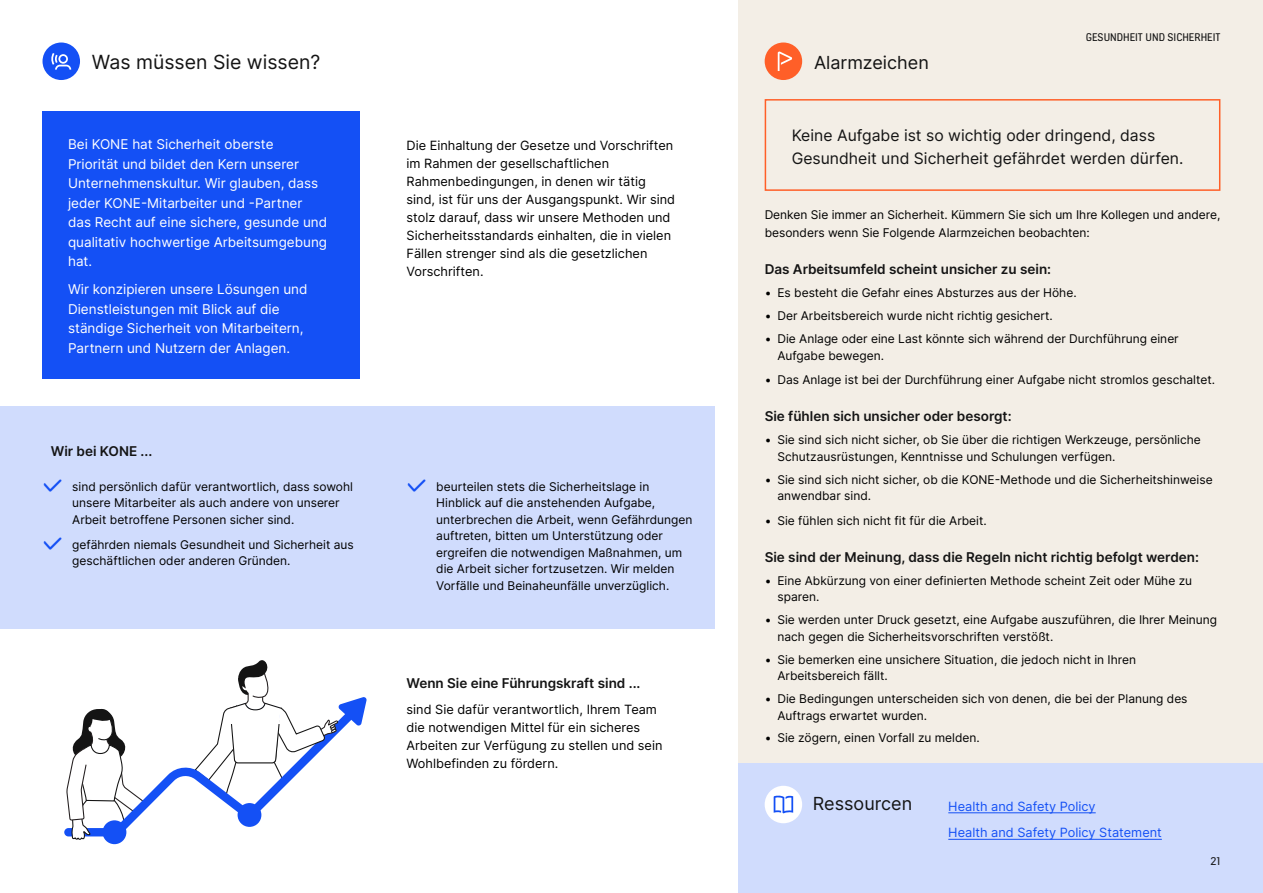
<style>
.page{position:relative;width:1263px;height:893px;background:#fff}
.page>*{position:absolute;margin:0;border:0;box-sizing:border-box;transform-origin:0 0}
.t1{font:19.5px "Inter";color:#141414}
.t2{font:18px "Inter";color:#141414}
.t3{font:15.75px/22.5px "Inter";color:#141414}
.t4{font:13.5px/19.5px "Inter";color:#fff}
.t5{font:600 13.5px "Inter";color:#141414}
.t6{font:12.75px/18px "Inter";color:#000}
.t7{font:12.75px/26.5px "Inter";color:#1450f5}
.t8{font:12px/16.5px "Inter";color:#000}
.t9{font:12px "KONE Information";color:#141414}
.s1{font-family:"KONE Information";font-size:28.5px;color:#1450f5}
</style>
<div class="page">
<div style="left:0;top:406px;width:714px;height:222px;background:#d0dcfd"></div>
<div style="left:738px;top:0;width:525px;height:893px;background:#f3eee6"></div>
<div style="left:738px;top:764px;width:525px;height:129px;background:#d0dcfd"></div>
<div style="left:43px;top:43px;width:37px;height:37px;background:#1450f5;border-radius:50%"></div>
<svg style="left:51px;top:53px;width:20px;height:17px"></svg>
<div style="left:765px;top:43px;width:37px;height:37px;background:#ff5f28;border-radius:50%"></div>
<svg style="left:778px;top:52px;width:14px;height:19px"></svg>
<div style="left:765px;top:786px;width:37px;height:37px;background:#fff;border-radius:50%"></div>
<svg style="left:774px;top:795px;width:19px;height:18px"></svg>
<div style="left:103px;top:820px;width:23px;height:24px;background:#1450f5;border-radius:12px"></div>
<svg style="left:64px;top:660px;width:303px;height:180px"></svg>
<hr style="left:948px;top:812px;width:148px;height:1px;background:#1450f5">
<hr style="left:948px;top:839px;width:214px;height:1px;background:#1450f5">
<div style="left:765px;top:99px;width:455px;height:92px;border:2px solid #ff5f28"></div>
<div style="left:43px;top:111px;width:317px;height:267px;background:#1450f5"></div>
<h1 class="t1" style="left:92px;top:48px;width:230px">Was müssen Sie wissen?</h1>
<h2 class="t2" style="left:814px;top:50px;width:116px">Alarmzeichen</h2>
<p class="t9" style="left:1086px;top:29px;width:136px">GESUNDHEIT UND SICHERHEIT</p>
<p class="t4" style="left:68px;top:134px;width:261px">Bei KONE hat Sicherheit oberste Priorität und bildet den Kern unserer Unternehmenskultur. Wir glauben, dass jeder KONE-Mitarbeiter und -Partner das Recht auf eine sichere, gesunde und qualitativ hochwertige Arbeitsumgebung hat.</p>
<p class="t4" style="left:68px;top:279px;width:241px">Wir konzipieren unsere Lösungen und Dienstleistungen mit Blick auf die ständige Sicherheit von Mitarbeitern, Partnern und Nutzern der Anlagen.</p>
<p class="t5" style="left:51px;top:442px;width:103px">Wir bei KONE ...</p>
<p class="t8" style="left:72px;top:478px;width:282px;text-indent:-30px"><span class="s1">✓</span> sind persönlich dafür verantwortlich, dass sowohl unsere Mitarbeiter als auch andere von unserer<br>Arbeit betroffene Personen sicher sind.</p>
<p class="t8" style="left:72px;top:536px;width:283px;text-indent:-30px"><span class="s1">✓</span> gefährden niemals Gesundheit und Sicherheit aus geschäftlichen oder anderen Gründen.</p>
<p class="t6" style="left:406px;top:136px;width:270px">Die Einhaltung der Gesetze und Vorschriften im Rahmen der gesellschaftlichen Rahmenbedingungen, in denen wir tätig sind, ist für uns der Ausgangspunkt. Wir sind stolz darauf, dass wir unsere Methoden und Sicherheitsstandards einhalten, die in vielen Fällen strenger sind als die gesetzlichen Vorschriften.</p>
<p class="t8" style="left:436px;top:478px;width:258px;text-indent:-30px"><span class="s1">✓</span> beurteilen stets die Sicherheitslage in Hinblick auf die anstehenden Aufgabe, unterbrechen die Arbeit, wenn Gefährdungen auftreten, bitten um Unterstützung oder ergreifen die notwendigen Maßnahmen, um die Arbeit sicher fortzusetzen. Wir melden Vorfälle und Beinaheunfälle unverzüglich.</p>
<p class="t5" style="left:406px;top:673px;width:235px">Wenn Sie eine Führungskraft sind ...</p>
<p class="t6" style="left:406px;top:700px;width:257px">sind Sie dafür verantwortlich, Ihrem Team die notwendigen Mittel für ein sicheres Arbeiten zur Verfügung zu stellen und sein Wohlbefinden zu fördern.</p>
<h3 class="t3" style="left:792px;top:124px;width:393px">Keine Aufgabe ist so wichtig oder dringend, dass<br>Gesundheit und Sicherheit gefährdet werden dürfen.</h3>
<p class="t8" style="left:765px;top:205px;width:457px;line-height:18px">Denken Sie immer an Sicherheit. Kümmern Sie sich um Ihre Kollegen und andere, besonders wenn Sie Folgende Alarmzeichen beobachten:</p>
<p class="t5" style="left:765px;top:260px;width:288px">Das Arbeitsumfeld scheint unsicher zu sein:</p>
<p class="t8" style="left:765px;top:284px;width:313px">• Es besteht die Gefahr eines Absturzes aus der Höhe.</p>
<p class="t8" style="left:765px;top:307px;width:290px">• Der Arbeitsbereich wurde nicht richtig gesichert.</p>
<p class="t8" style="left:777px;top:330px;width:403px;text-indent:-13px">• Die Anlage oder eine Last könnte sich während der Durchführung einer<br>Aufgabe bewegen.</p>
<p class="t8" style="left:765px;top:371px;width:452px">• Das Anlage ist bei der Durchführung einer Aufgabe nicht stromlos geschaltet.</p>
<p class="t5" style="left:765px;top:407px;width:248px">Sie fühlen sich unsicher oder besorgt:</p>
<p class="t8" style="left:777px;top:431px;width:425px;text-indent:-13px">• Sie sind sich nicht sicher, ob Sie über die richtigen Werkzeuge, persönliche<br>Schutzausrüstungen, Kenntnisse und Schulungen verfügen.</p>
<p class="t8" style="left:777px;top:471px;width:437px;text-indent:-13px">• Sie sind sich nicht sicher, ob die KONE-Methode und die Sicherheitshinweise anwendbar sind.</p>
<p class="t8" style="left:765px;top:512px;width:224px">• Sie fühlen sich nicht fit für die Arbeit.</p>
<p class="t5" style="left:765px;top:547px;width:436px">Sie sind der Meinung, dass die Regeln nicht richtig befolgt werden:</p>
<p class="t8" style="left:777px;top:572px;width:416px;text-indent:-13px">• Eine Abkürzung von einer definierten Methode scheint Zeit oder Mühe zu sparen.</p>
<p class="t8" style="left:777px;top:611px;width:441px;text-indent:-13px">• Sie werden unter Druck gesetzt, eine Aufgabe auszuführen, die Ihrer Meinung nach gegen die Sicherheitsvorschriften verstößt.</p>
<p class="t8" style="left:777px;top:651px;width:360px;text-indent:-13px">• Sie bemerken eine unsichere Situation, die jedoch nicht in Ihren<br>Arbeitsbereich fällt.</p>
<p class="t8" style="left:777px;top:690px;width:412px;text-indent:-13px">• Die Bedingungen unterscheiden sich von denen, die bei der Planung des<br>Auftrags erwartet wurden.</p>
<p class="t8" style="left:765px;top:729px;width:217px">• Sie zögern, einen Vorfall zu melden.</p>
<h2 class="t2" style="left:813px;top:791px;width:101px">Ressourcen</h2>
<p class="t7" style="left:948px;top:792px;width:215px">Health and Safety Policy<br>Health and Safety Policy Statement</p>
<p class="t9" style="left:1210px;top:853px;width:12px">21</p>
</div>
